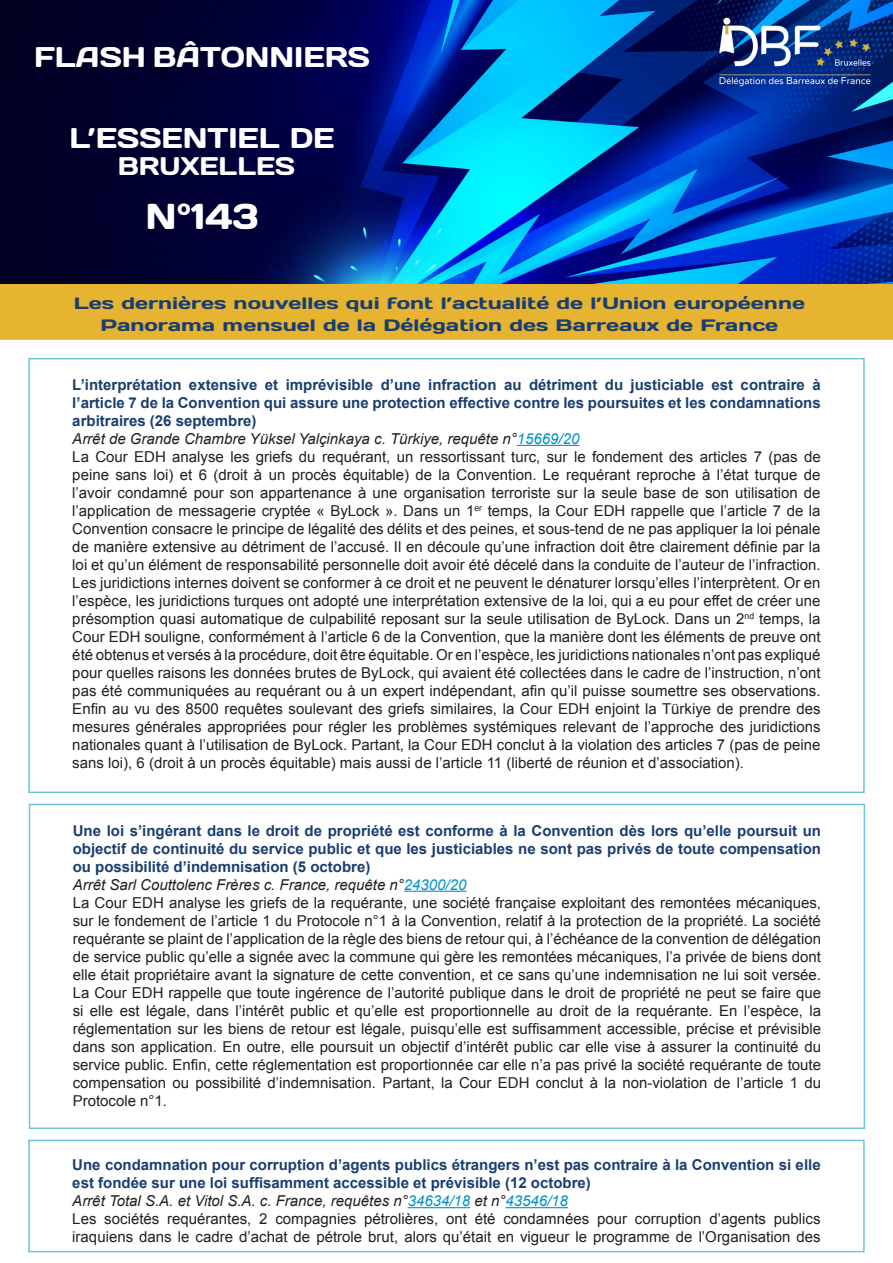
<style>
.page{position:relative;width:893px;height:1263px;background:#fff}
.page>*{position:absolute;margin:0;border:0;box-sizing:border-box;transform-origin:0 0}
.t1{font:36px "Days One";color:#fff}
.t2{font:28.5px "Days One";color:#fff}
.t3{font:25.5px "Days One";color:#fff}
.t4{font:16.5px "Days One";color:#1a3e71;scale:1.25 1}
.t5{font:15px/18px "Arial";color:#231f20;text-align:justify}
.t6{font:700 15px/18px "Arial";color:#1a3e71;text-align:justify}
.t7{font:italic 15px "Arial";color:#231f20}
.s1{color:#0091c7}
</style>
<div class="page">
<img style="left:0;top:0;width:893px;height:284px">
<div style="left:0;top:284px;width:893px;height:56px;background:#e6b430"></div>
<hr style="left:517px;top:445px;width:62px;height:1px;background:#0091c7">
<div style="left:28px;top:358px;width:837px;height:435px;border:2px solid #69c6db"></div>
<hr style="left:404px;top:891px;width:62px;height:1px;background:#0091c7">
<div style="left:29px;top:804px;width:836px;height:325px;border:2px solid #69c6db"></div>
<img style="left:687px;top:0;width:192px;height:93px">
<hr style="left:408px;top:1207px;width:62px;height:1px;background:#0091c7">
<hr style="left:505px;top:1207px;width:63px;height:1px;background:#0091c7">
<div style="left:28px;top:1140px;width:837px;height:112px;border:2px solid #69c6db"></div>
<p class="t2" style="left:34px;top:38px;width:337px">FLASH BÂTONNIERS</p>
<p class="t2" style="left:69px;top:119px;width:267px">L’ESSENTIEL DE</p>
<p class="t3" style="left:118px;top:149px;width:179px">BRUXELLES</p>
<p class="t1" style="left:145px;top:193px;width:114px">N°143</p>
<p class="t4" style="left:74px;top:293px;width:587px">Les dernières nouvelles qui font l’actualité de l’Union européenne</p>
<p class="t4" style="left:100px;top:314px;width:544px">Panorama mensuel de la Délégation des Barreaux de France</p>
<p class="t6" style="left:72px;top:376px;width:750px">L’interprétation extensive et imprévisible d’une infraction au détriment du justiciable est contraire à l’article 7 de la Convention qui assure une protection effective contre les poursuites et les condamnations arbitraires (26 septembre)</p>
<p class="t7" style="left:72px;top:429px;width:509px">Arrêt de Grande Chambre Yüksel Yalçinkaya c. Türkiye, requête n°<span class="s1">15669/20</span></p>
<p class="t5" style="left:72px;top:448px;width:750px">La Cour EDH analyse les griefs du requérant, un ressortissant turc, sur le fondement des articles 7 (pas de peine sans loi) et 6 (droit à un procès équitable) de la Convention. Le requérant reproche à l’état turque de l’avoir condamné pour son appartenance à une organisation terroriste sur la seule base de son utilisation de l’application de messagerie cryptée « ByLock ». Dans un 1<sup>er</sup> temps, la Cour EDH rappelle que l’article 7 de la Convention consacre le principe de légalité des délits et des peines, et sous-tend de ne pas appliquer la loi pénale de manière extensive au détriment de l’accusé. Il en découle qu’une infraction doit être clairement définie par la loi et qu’un élément de responsabilité personnelle doit avoir été décelé dans la conduite de l’auteur de l’infraction.<br>Les juridictions internes doivent se conformer à ce droit et ne peuvent le dénaturer lorsqu’elles l’interprètent. Or en l’espèce, les juridictions turques ont adopté une interprétation extensive de la loi, qui a eu pour effet de créer une présomption quasi automatique de culpabilité reposant sur la seule utilisation de ByLock. Dans un 2<sup>nd</sup> temps, la Cour EDH souligne, conformément à l’article 6 de la Convention, que la manière dont les éléments de preuve ont</p>
<p class="t5" style="left:72px;top:646px;width:750px">été obtenus et versés à la procédure, doit être équitable. Or en l’espèce, les juridictions nationales n’ont pas expliqué pour quelles raisons les données brutes de ByLock, qui avaient été collectées dans le cadre de l’instruction, n’ont pas été communiquées au requérant ou à un expert indépendant, afin qu’il puisse soumettre ses observations.<br>Enfin au vu des 8500 requêtes soulevant des griefs similaires, la Cour EDH enjoint la Türkiye de prendre des mesures générales appropriées pour régler les problèmes systémiques relevant de l’approche des juridictions nationales quant à l’utilisation de ByLock. Partant, la Cour EDH conclut à la violation des articles 7 (pas de peine sans loi), 6 (droit à un procès équitable) mais aussi de l’article 11 (liberté de réunion et d’association).</p>
<p class="t6" style="left:73px;top:822px;width:750px">Une loi s’ingérant dans le droit de propriété est conforme à la Convention dès lors qu’elle poursuit un objectif de continuité du service public et que les justiciables ne sont pas privés de toute compensation ou possibilité d’indemnisation (5 octobre)</p>
<p class="t7" style="left:73px;top:875px;width:395px">Arrêt Sarl Couttolenc Frères c. France, requête n°<span class="s1">24300/20</span></p>
<p class="t5" style="left:73px;top:893px;width:750px">La Cour EDH analyse les griefs de la requérante, une société française exploitant des remontées mécaniques, sur le fondement de l’article 1 du Protocole n°1 à la Convention, relatif à la protection de la propriété. La société requérante se plaint de l’application de la règle des biens de retour qui, à l’échéance de la convention de délégation de service public qu’elle a signée avec la commune qui gère les remontées mécaniques, l’a privée de biens dont elle était propriétaire avant la signature de cette convention, et ce sans qu’une indemnisation ne lui soit versée.<br>La Cour EDH rappelle que toute ingérence de l’autorité publique dans le droit de propriété ne peut se faire que si elle est légale, dans l’intérêt public et qu’elle est proportionnelle au droit de la requérante. En l’espèce, la réglementation sur les biens de retour est légale, puisqu’elle est suffisamment accessible, précise et prévisible dans son application. En outre, elle poursuit un objectif d’intérêt public car elle vise à assurer la continuité du service public. Enfin, cette réglementation est proportionnée car elle n’a pas privé la société requérante de toute compensation ou possibilité d’indemnisation. Partant, la Cour EDH conclut à la non-violation de l’article 1 du Protocole n°1.</p>
<p class="t6" style="left:72px;top:1156px;width:750px">Une condamnation pour corruption d’agents publics étrangers n’est pas contraire à la Convention si elle est fondée sur une loi suffisamment accessible et prévisible (12 octobre)</p>
<p class="t7" style="left:72px;top:1191px;width:497px">Arrêt Total S.A. et Vitol S.A. c. France, requêtes n°<span class="s1">34634/18</span> et n°<span class="s1">43546/18</span></p>
<p class="t5" style="left:72px;top:1210px;width:750px">Les sociétés requérantes, 2 compagnies pétrolières, ont été condamnées pour corruption d’agents publics iraquiens dans le cadre d’achat de pétrole brut, alors qu’était en vigueur le programme de l’Organisation des</p>
</div>
